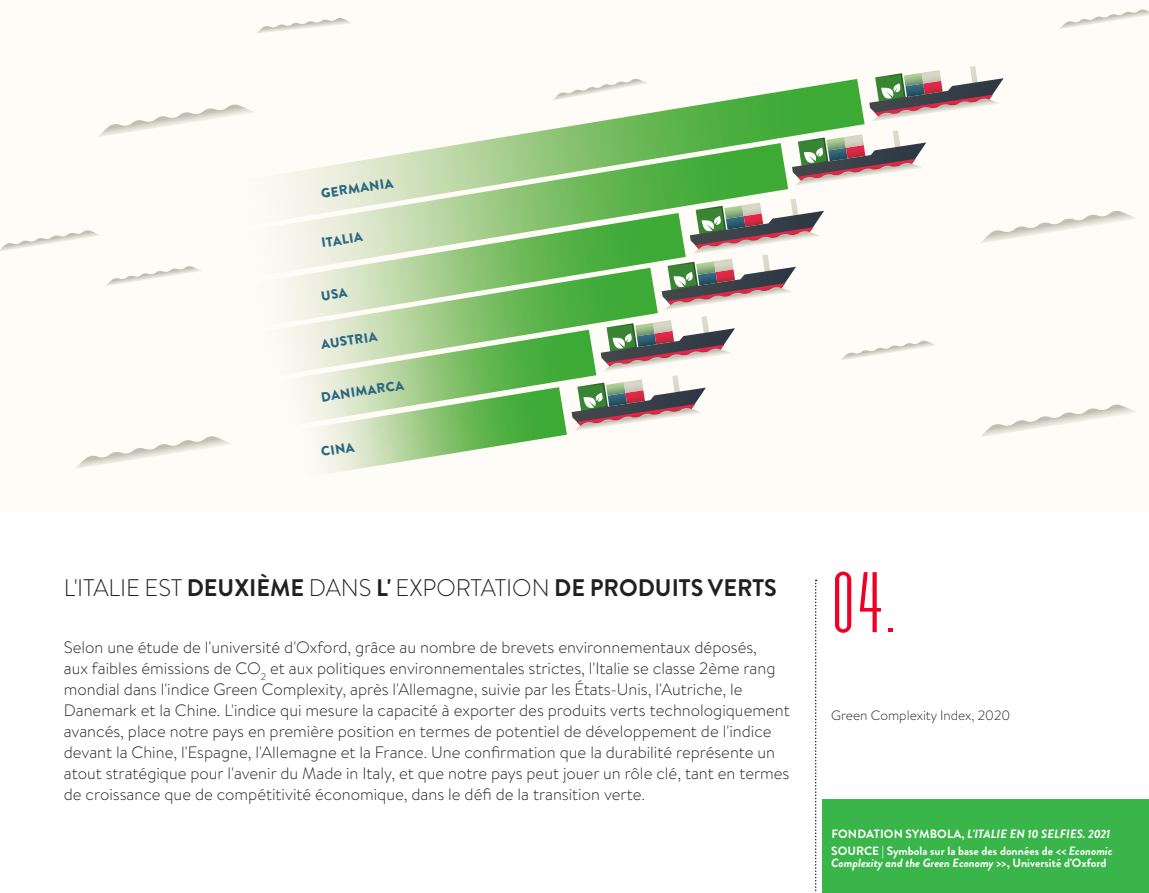
<style>
.page{position:relative;width:1149px;height:893px;background:#fff}
.page>*{position:absolute;margin:0;border:0;box-sizing:border-box;transform-origin:0 0}
.t1{font:condensed 75px "Chrysler";color:#ef0027}
.t2{font:300 24px "Brandon Grotesque";color:#231f20}
.t3{font:300 16.5px/21px "Brandon Text";color:#231f20}
.t4{font:300 13.5px "Brandon Text";color:#231f20}
.t5{font:900 13.35px "Brandon Grotesque";color:#2c6881}
.t6{font:700 12px/12.8px "Brandon Grotesque";color:#fff}
.t7{font:italic 700 12px "Brandon Grotesque";letter-spacing:.01em;color:#fff}
.s1{font-weight:700}
.s2{font-style:normal}
.s3{font-style:italic}
</style>
<div class="page">
<div style="left:822px;top:799px;width:326px;height:94px;background:#3ab54a"></div>
<svg style="left:815px;top:580px;width:1px;height:313px"></svg>
<div style="left:0;top:0;width:1148px;height:510px;background:#fffbf7"></div>
<svg style="left:233px;top:79px;width:631px;height:134px"></svg>
<svg style="left:241px;top:143px;width:547px;height:70px"></svg>
<svg style="left:291px;top:213px;width:370px;height:101px"></svg>
<svg style="left:289px;top:268px;width:368px;height:48px;background:#9acc8a"></svg>
<svg style="left:869px;top:66px;width:134px;height:55px"></svg>
<svg style="left:981px;top:211px;width:155px;height:32px"></svg>
<svg style="left:841px;top:341px;width:94px;height:19px"></svg>
<svg style="left:0;top:230px;width:100px;height:21px"></svg>
<svg style="left:98px;top:105px;width:158px;height:32px"></svg>
<svg style="left:981px;top:405px;width:155px;height:32px"></svg>
<svg style="left:76px;top:436px;width:155px;height:32px"></svg>
<svg style="left:106px;top:266px;width:95px;height:20px"></svg>
<svg style="left:1060px;top:9px;width:88px;height:20px"></svg>
<svg style="left:257px;top:18px;width:94px;height:15px"></svg>
<svg style="left:552px;top:79px;width:96px;height:22px"></svg>
<svg style="left:791px;top:130px;width:135px;height:56px"></svg>
<svg style="left:661px;top:199px;width:162px;height:111px"></svg>
<svg style="left:294px;top:316px;width:440px;height:157px"></svg>
<svg style="left:321px;top:288px;width:27px;height:13px"></svg>
<p class="t5" style="left:320px;top:184px;width:74px;rotate:-8deg">GERMANIA</p>
<p class="t5" style="left:320px;top:233px;width:43px;rotate:-8deg">ITALIA</p>
<p class="t5" style="left:320px;top:335px;width:58px;rotate:-8deg">AUSTRIA</p>
<p class="t5" style="left:320px;top:387px;width:85px;rotate:-8deg">DANIMARCA</p>
<p class="t5" style="left:320px;top:442px;width:35px;rotate:-8deg">CINA</p>
<p class="t2" style="left:64px;top:572px;width:714px">L'ITALIE EST <span class="s1">DEUXIÈME</span> DANS <span class="s1">L'</span> EXPORTATION <span class="s1">DE PRODUITS VERTS</span></p>
<p class="t3" style="left:64px;top:637px;width:727px">Selon une étude de l'université d'Oxford, grâce au nombre de brevets environnementaux déposés,<br>aux faibles émissions de CO<sub>2</sub> et aux politiques environnementales strictes, l'Italie se classe 2ème rang mondial dans l'indice Green Complexity, après l'Allemagne, suivie par les États-Unis, l'Autriche, le Danemark et la Chine. L'indice qui mesure la capacité à exporter des produits verts technologiquement avancés, place notre pays en première position en termes de potentiel de développement de l'indice devant la Chine, l'Espagne, l'Allemagne et la France. Une confirmation que la durabilité représente un atout stratégique pour l'avenir du Made in Italy, et que notre pays peut jouer un rôle clé, tant en termes de croissance que de compétitivité économique, dans le défi de la transition verte.</p>
<p class="t1" style="left:831px;top:558px;width:68px">04.</p>
<p class="t4" style="left:831px;top:707px;width:180px">Green Complexity Index, 2020</p>
<p class="t7" style="left:831px;top:825px;width:280px"><span class="s2">FONDATION SYMBOLA,</span> L'ITALIE EN 10 SELFIES. 2021</p>
<p class="t6" style="left:831px;top:844px;width:283px">SOURCE | Symbola sur la base des données de &lt;&lt; <span class="s3">Economic<br>Complexity and the Green Economy</span> &gt;&gt;, Université d'Oxford</p>
</div>
